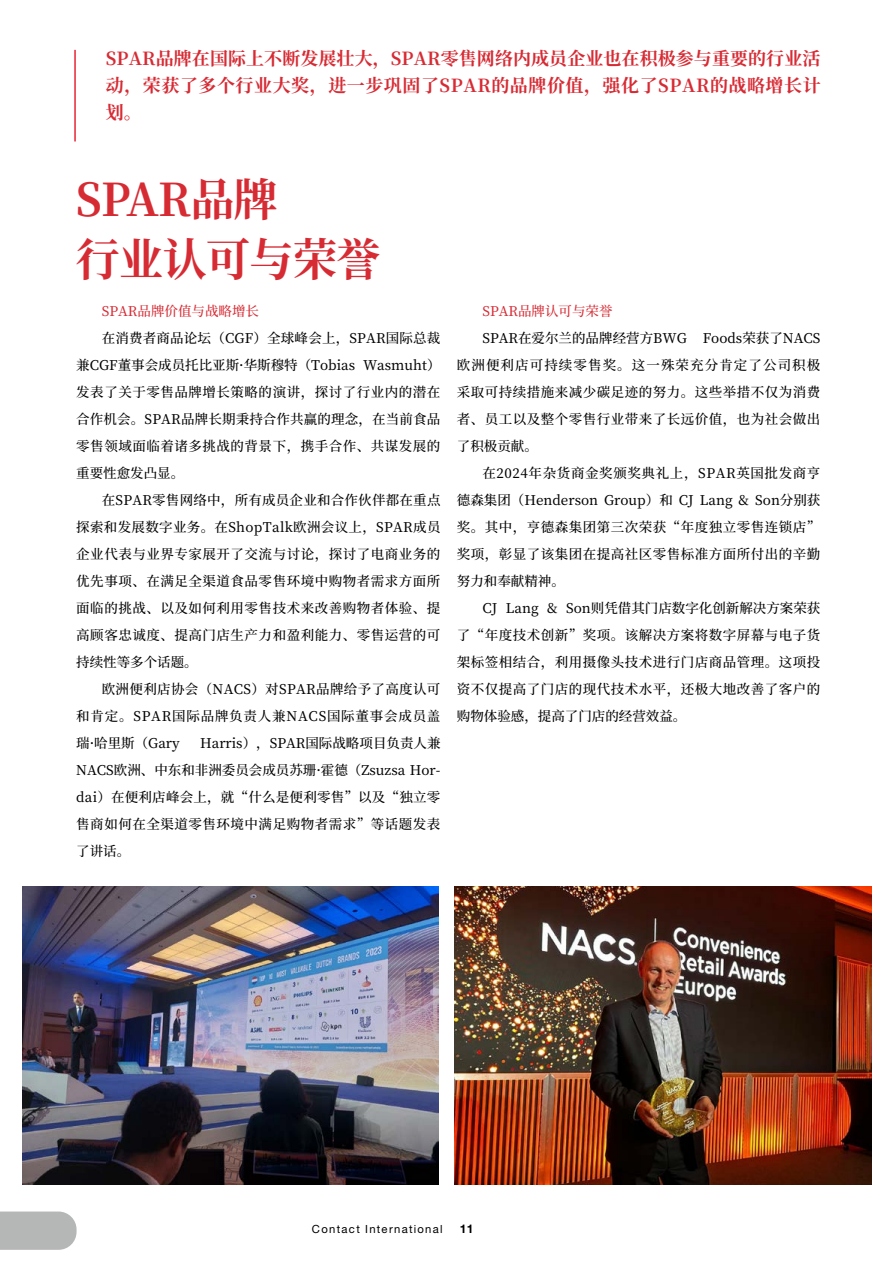
<style>
.page{position:relative;width:893px;height:1263px;background:#fff}
.page>*{position:absolute;margin:0;border:0;box-sizing:border-box;transform-origin:0 0}
.t1{font:700 45px/60px "Source Han Serif SC";letter-spacing:-.015em;color:#d72b34}
.t2{font:700 18px/27px "Source Han Serif SC";letter-spacing:.03em;color:#d72b34;text-align:justify}
.t3{font:500 13.5px/27px "Source Han Serif SC";letter-spacing:.035em;color:#000;text-align:justify}
.t4{font:500 13.5px "Source Han Serif SC";color:#d72b34}
.t5{font:700 12px "Helvetica Neue LT Std";color:#000}
.t6{font:11.25px "Helvetica Neue LT Std";letter-spacing:.115em;color:#000}
</style>
<div class="page">
<img style="left:455px;top:887px;width:416px;height:297px">
<img style="left:22px;top:887px;width:417px;height:297px">
<hr style="left:74px;top:50px;width:2px;height:91px;background:#e62433">
<svg style="left:0;top:1211px;width:77px;height:39px;background:#babbbb"></svg>
<h2 class="t2" style="left:106px;top:45px;width:716px">SPAR品牌在国际上不断发展壮大，SPAR零售网络内成员企业也在积极参与重要的行业活动，荣获了多个行业大奖，进一步巩固了SPAR的品牌价值，强化了SPAR的战略增长计划。</h2>
<h1 class="t1" style="left:76px;top:170px;width:306px">SPAR品牌<br>行业认可与荣誉</h1>
<p class="t4" style="left:102px;top:304px;width:159px">SPAR品牌价值与战略增长</p>
<p class="t3" style="left:76px;top:325px;width:366px;text-indent:26px">在消费者商品论坛（CGF）全球峰会上，SPAR国际总裁兼CGF董事会成员托比亚斯·华斯穆特（Tobias Wasmuht）发表了关于零售品牌增长策略的演讲，探讨了行业内的潜在合作机会。SPAR品牌长期秉持合作共赢的理念，在当前食品零售领域面临着诸多挑战的背景下，携手合作、共谋发展的重要性愈发凸显。</p>
<p class="t3" style="left:76px;top:487px;width:366px;text-indent:26px">在SPAR零售网络中，所有成员企业和合作伙伴都在重点探索和发展数字业务。在ShopTalk欧洲会议上，SPAR成员企业代表与业界专家展开了交流与讨论，探讨了电商业务的优先事项、在满足全渠道食品零售环境中购物者需求方面所面临的挑战、以及如何利用零售技术来改善购物者体验、提高顾客忠诚度、提高门店生产力和盈利能力、零售运营的可持续性等多个话题。</p>
<p class="t3" style="left:76px;top:676px;width:366px;text-indent:26px">欧洲便利店协会（NACS）对SPAR品牌给予了高度认可和肯定。SPAR国际品牌负责人兼NACS国际董事会成员盖瑞·哈里斯（Gary</p>
<p class="t3" style="left:76px;top:730px;width:366px;text-indent:124px">Harris），SPAR国际战略项目负责人兼NACS欧洲、中东和非洲委员会成员苏珊·霍德（Zsuzsa Hor&shy;dai）在便利店峰会上，就“什么是便利零售”以及“独立零售商如何在全渠道零售环境中满足购物者需求”等话题发表了讲话。</p>
<p class="t4" style="left:482px;top:304px;width:132px">SPAR品牌认可与荣誉</p>
<p class="t3" style="left:457px;top:325px;width:365px;text-indent:26px">SPAR在爱尔兰的品牌经营方BWG Foods荣获了NACS欧洲便利店可持续零售奖。这一殊荣充分肯定了公司积极采取可持续措施来减少碳足迹的努力。这些举措不仅为消费者、员工以及整个零售行业带来了长远价值，也为社会做出了积极贡献。</p>
<p class="t3" style="left:457px;top:460px;width:365px;text-indent:26px">在2024年杂货商金奖颁奖典礼上，SPAR英国批发商亨德森集团（Henderson Group）和 CJ Lang &amp; Son分别获奖。其中，亨德森集团第三次荣获“年度独立零售连锁店”奖项，彰显了该集团在提高社区零售标准方面所付出的辛勤努力和奉献精神。</p>
<p class="t3" style="left:457px;top:595px;width:365px;text-indent:26px">CJ Lang &amp; Son则凭借其门店数字化创新解决方案荣获了“年度技术创新”奖项。该解决方案将数字屏幕与电子货架标签相结合，利用摄像头技术进行门店商品管理。这项投资不仅提高了门店的现代技术水平，还极大地改善了客户的购物体验感，提高了门店的经营效益。</p>
<p class="t6" style="left:312px;top:1222px;width:132px">Contact International</p>
<p class="t5" style="left:460px;top:1221px;width:15px">11</p>
</div>
